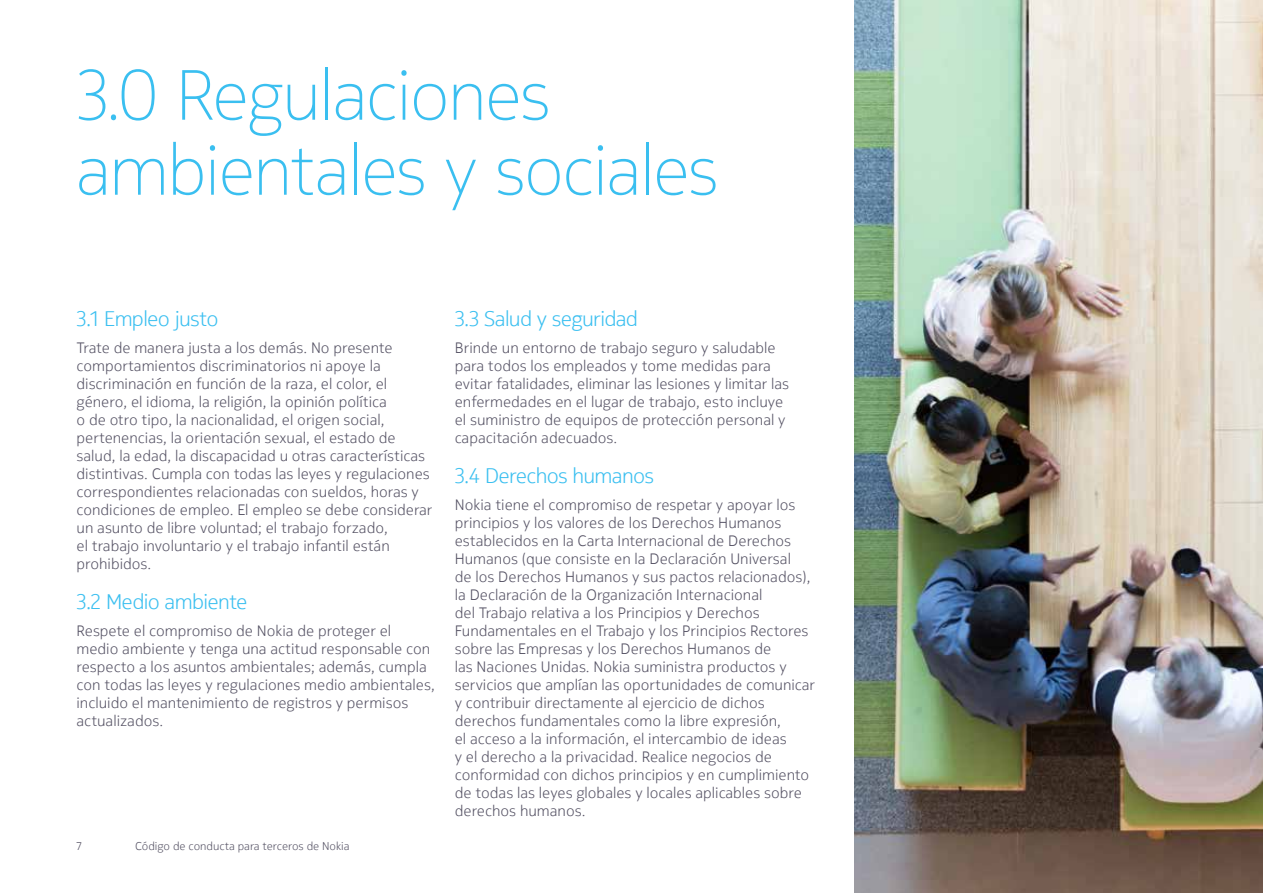
<style>
.page{position:relative;width:1263px;height:893px;background:#fff}
.page>*{position:absolute;margin:0;border:0;box-sizing:border-box;transform-origin:0 0}
.t1{font:200 70.5px/75px "Nokia Pure Headline";color:#3abff0}
.t2{font:300 21px "Nokia Pure Headline";color:#3abff0}
.t3{font:300 15px/18px "Nokia Pure Text";color:#545163}
.t4{font:300 11.25px "Nokia Pure Text";color:#545163}
</style>
<div class="page">
<img style="left:855px;top:0;width:408px;height:893px">
<h1 class="t1" style="left:77px;top:56px;width:643px">3.0 Regulaciones ambientales y sociales</h1>
<h2 class="t2" style="left:77px;top:306px;width:143px">3.1 Empleo justo</h2>
<p class="t3" style="left:77px;top:339px;width:357px">Trate de manera justa a los demás. No presente comportamientos discriminatorios ni apoye la discriminación en función de la raza, el color, el género, el idioma, la religión, la opinión política<br>o de otro tipo, la nacionalidad, el origen social, pertenencias, la orientación sexual, el estado de salud, la edad, la discapacidad u otras características distintivas. Cumpla con todas las leyes y regulaciones correspondientes relacionadas con sueldos, horas y condiciones de empleo. El empleo se debe considerar un asunto de libre voluntad; el trabajo forzado,<br>el trabajo involuntario y el trabajo infantil están prohibidos.</p>
<h2 class="t2" style="left:77px;top:588px;width:172px">3.2 Medio ambiente</h2>
<p class="t3" style="left:77px;top:621px;width:360px">Respete el compromiso de Nokia de proteger el medio ambiente y tenga una actitud responsable con respecto a los asuntos ambientales; además, cumpla con todas las leyes y regulaciones medio ambientales, incluido el mantenimiento de registros y permisos actualizados.</p>
<p class="t4" style="left:76px;top:839px;width:8px">7</p>
<p class="t4" style="left:135px;top:839px;width:216px">Código de conducta para terceros de Nokia</p>
<h2 class="t2" style="left:455px;top:306px;width:184px">3.3 Salud y seguridad</h2>
<p class="t3" style="left:455px;top:339px;width:336px">Brinde un entorno de trabajo seguro y saludable para todos los empleados y tome medidas para evitar fatalidades, eliminar las lesiones y limitar las enfermedades en el lugar de trabajo, esto incluye el suministro de equipos de protección personal y capacitación adecuados.</p>
<h2 class="t2" style="left:455px;top:462px;width:201px">3.4 Derechos humanos</h2>
<p class="t3" style="left:455px;top:495px;width:362px">Nokia tiene el compromiso de respetar y apoyar los principios y los valores de los Derechos Humanos establecidos en la Carta Internacional de Derechos Humanos (que consiste en la Declaración Universal<br>de los Derechos Humanos y sus pactos relacionados), la Declaración de la Organización Internacional<br>del Trabajo relativa a los Principios y Derechos Fundamentales en el Trabajo y los Principios Rectores sobre las Empresas y los Derechos Humanos de<br>las Naciones Unidas. Nokia suministra productos y servicios que amplían las oportunidades de comunicar y contribuir directamente al ejercicio de dichos derechos fundamentales como la libre expresión,<br>el acceso a la información, el intercambio de ideas<br>y el derecho a la privacidad. Realice negocios de conformidad con dichos principios y en cumplimiento de todas las leyes globales y locales aplicables sobre derechos humanos.</p>
</div>
